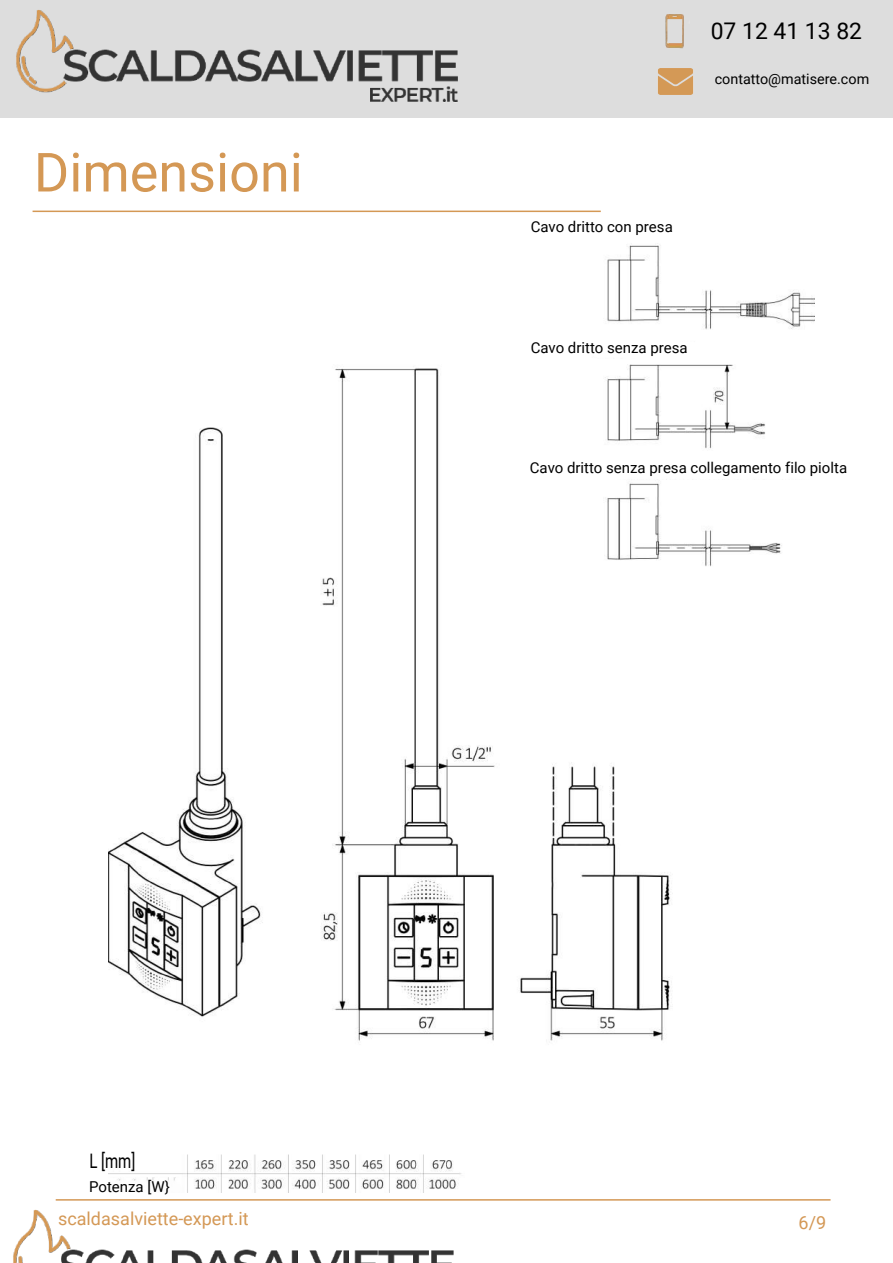
<style>
.page{position:relative;width:893px;height:1263px;background:#fff}
.page>*{position:absolute;margin:0;border:0;box-sizing:border-box;transform-origin:0 0}
.t1{font:54px "Roboto";color:#d49855}
.t2{font:22.95px "Roboto";color:#000}
.t3{font:19.95px "Roboto";color:#000;scale:.75 1}
.t4{font:18px "Roboto";color:#d49855}
.t5{font:15px "Roboto";color:#000}
.t6{font:14.4px "Roboto";color:#000}
</style>
<div class="page">
<img style="left:108px;top:245px;width:706px;height:796px">
<div style="left:0;top:0;width:893px;height:117px;background:#ddd"></div>
<img style="left:665px;top:14px;width:19px;height:35px">
<img style="left:657px;top:68px;width:37px;height:27px">
<hr style="left:56px;top:1199px;width:774px;height:1px;background:#d49855">
<hr style="left:33px;top:211px;width:568px;height:1px;background:#d49855">
<img style="left:4px;top:9px;width:467px;height:282px">
<img style="left:13px;top:1024px;width:454px;height:239px">
<h1 class="t1" style="left:34px;top:134px;width:270px">Dimensioni</h1>
<h2 class="t2" style="left:711px;top:15px;width:153px">07 12 41 13 82</h2>
<p class="t6" style="left:715px;top:68px;width:156px">contatto@matisere.com</p>
<p class="t5" style="left:531px;top:216px;width:144px">Cavo dritto con presa</p>
<p class="t5" style="left:531px;top:337px;width:158px">Cavo dritto senza presa</p>
<p class="t5" style="left:530px;top:457px;width:319px">Cavo dritto senza presa collegamento filo piolta</p>
<h3 class="t3" style="left:89px;top:1147px;width:63px">L [mm]</h3>
<p class="t5" style="left:89px;top:1176px;width:82px">Potenza [W}</p>
<p class="t4" style="left:58px;top:1206px;width:192px">scaldasalviette-expert.it</p>
<p class="t4" style="left:799px;top:1210px;width:29px">6/9</p>
</div>
